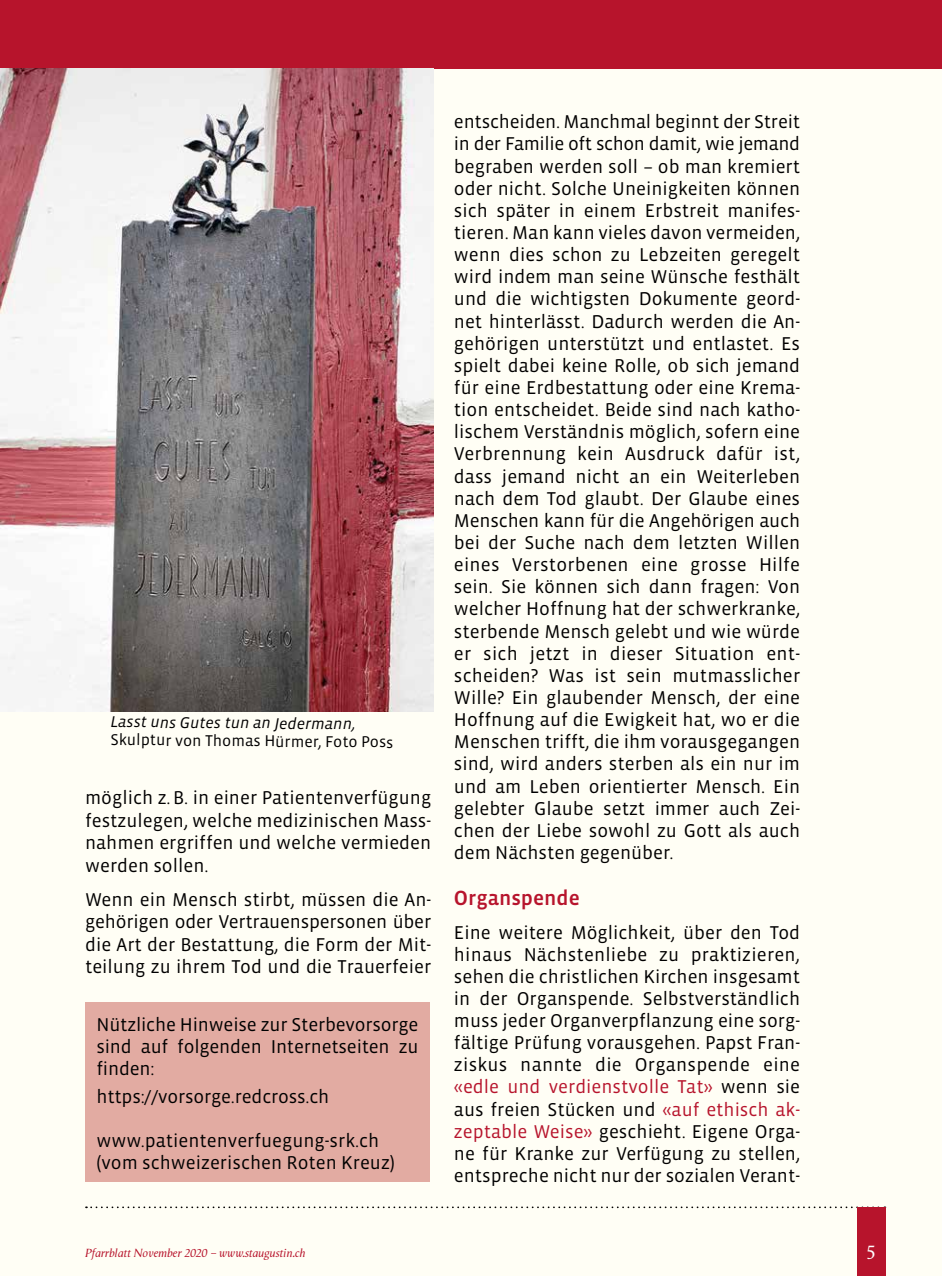
<style>
.page{position:relative;width:942px;height:1276px;background:#fff}
.page>*{position:absolute;margin:0;border:0;box-sizing:border-box;transform-origin:0 0}
.t1{font:21px "Vista Sans Med";color:#b7142c}
.t2{font:20px "Vega";color:#fff}
.t3{font:19px/22.2px "Vista Sans";color:#000;text-align:justify}
.t4{font:16px "Vista Sans";letter-spacing:-.01em;color:#000}
.t5{font:italic 16px "Vista Sans";letter-spacing:-.01em;color:#000}
.t6{font:italic 12px "Vega";color:#b7142c}
.s1{color:#b7142c}
</style>
<div class="page">
<div style="left:0;top:0;width:941px;height:1276px;background:#fffef5"></div>
<svg style="left:86px;top:1206px;width:800px;height:3px"></svg>
<div style="left:856px;top:1208px;width:28px;height:68px;background:#b7142c"></div>
<div style="left:0;top:0;width:941px;height:68px;background:#b7142c"></div>
<img style="left:0;top:68px;width:433px;height:643px">
<div style="left:85px;top:1002px;width:344px;height:180px;background:#e2aba2"></div>
<p class="t5" style="left:110px;top:714px;width:246px">Lasst uns Gutes tun an Jedermann,</p>
<p class="t4" style="left:110px;top:733px;width:284px">Skulptur von Thomas Hürmer, Foto Poss</p>
<p class="t3" style="left:85px;top:786px;width:347px">möglich z.B. in einer Patientenverfügung festzulegen, welche medizinischen Mass&shy;nahmen ergriffen und welche vermieden werden sollen.</p>
<p class="t3" style="left:85px;top:888px;width:347px">Wenn ein Mensch stirbt, müssen die An&shy;gehörigen oder Vertrauenspersonen über die Art der Bestattung, die Form der Mit&shy;teilung zu ihrem Tod und die Trauerfeier</p>
<p class="t3" style="left:96px;top:1013px;width:323px">Nützliche Hinweise zur Sterbevorsorge sind auf folgenden Internetseiten zu finden:</p>
<p class="t3" style="left:96px;top:1085px;width:234px">https://vorsorge.redcross.ch</p>
<p class="t3" style="left:96px;top:1129px;width:300px">www.patientenverfuegung-srk.ch (vom schweizerischen Roten Kreuz)</p>
<p class="t3" style="left:454px;top:111px;width:347px">entscheiden. Manchmal beginnt der Streit in der Familie oft schon damit, wie jemand begraben werden soll – ob man kremiert oder nicht. Solche Uneinigkeiten können sich später in einem Erbstreit manifes&shy;tieren. Man kann vieles davon vermeiden, wenn dies schon zu Lebzeiten geregelt wird indem man seine Wünsche festhält und die wichtigsten Dokumente geord&shy;net hinterlässt. Dadurch werden die An&shy;gehörigen unterstützt und entlastet. Es spielt dabei keine Rolle, ob sich jemand für eine Erdbestattung oder eine Krema&shy;tion entscheidet. Beide sind nach katho&shy;lischem Verständnis möglich, sofern eine Verbrennung kein Ausdruck dafür ist, dass jemand nicht an ein Weiterleben nach dem Tod glaubt. Der Glaube eines Menschen kann für die Angehörigen auch bei der Suche nach dem letzten Willen eines Verstorbenen eine grosse Hilfe sein. Sie können sich dann fragen: Von welcher Hoffnung hat der schwerkranke, sterbende Mensch gelebt und wie würde er sich jetzt in dieser Situation ent&shy;scheiden? Was ist sein mutmasslicher Wille? Ein glaubender Mensch, der eine Hoffnung auf die Ewigkeit hat, wo er die Menschen trifft, die ihm vorausgegangen sind, wird anders sterben als ein nur im und am Leben orientierter Mensch. Ein gelebter Glaube setzt immer auch Zei&shy;chen der Liebe sowohl zu Gott als auch dem Nächsten gegenüber.</p>
<p class="t1" style="left:454px;top:887px;width:127px">Organspende</p>
<p class="t3" style="left:454px;top:921px;width:347px">Eine weitere Möglichkeit, über den Tod hinaus Nächstenliebe zu praktizieren, sehen die christlichen Kirchen insgesamt in der Organspende. Selbstverständlich muss jeder Organverpflanzung eine sorg&shy;fältige Prüfung vorausgehen. Papst Fran&shy;ziskus nannte die Organspende eine <span class="s1">«edle und verdienstvolle Tat»</span> wenn sie aus freien Stücken und <span class="s1">«auf ethisch ak&shy;zeptable Weise»</span> geschieht. Eigene Orga&shy;ne für Kranke zur Verfügung zu stellen, entspreche nicht nur der sozialen Verant-</p>
<p class="t2" style="left:865px;top:1240px;width:15px">#</p>
<p class="t6" style="left:85px;top:1245px;width:221px">Pfarrblatt November 2020 – www.staugustin.ch</p>
<p class="t2" style="left:865px;top:1240px;width:12px">5</p>
</div>
